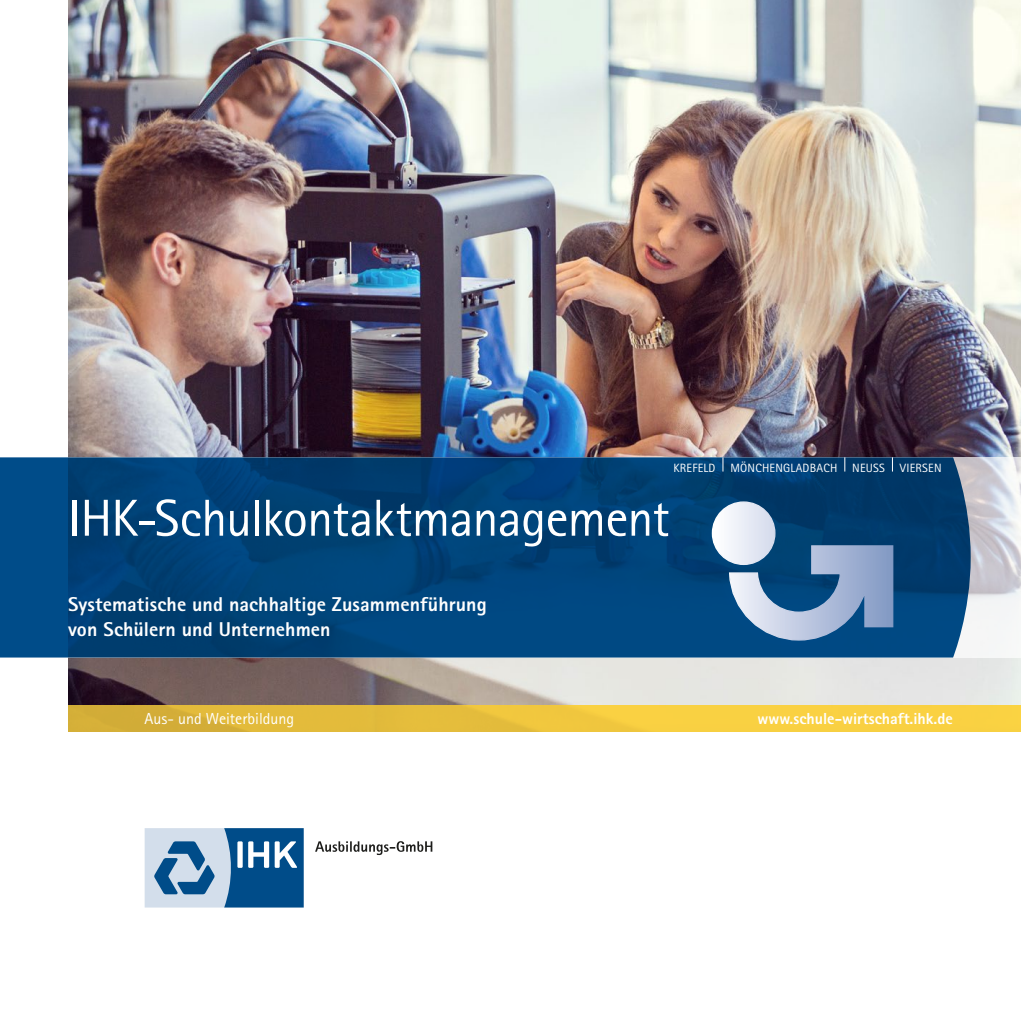
<style>
.page{position:relative;width:1021px;height:1021px;background:#fff}
.page>*{position:absolute;margin:0;border:0;box-sizing:border-box;transform-origin:0 0}
.t1{font:52px "Rotis Sans Serif Pro";letter-spacing:-.015em;color:#fff}
.t2{font:800 20px/25px "Rotis Sans Serif Pro";letter-spacing:.005em;color:#fff}
.t3{font:800 16px "Rotis Sans Serif Pro";color:#fff}
.t4{font:16px "Rotis Sans Serif Pro";color:#fff}
.t5{font:12px "Rotis Sans Serif Pro";letter-spacing:.02em;color:#fff}
</style>
<div class="page">
<div style="left:67px;top:0;width:953px;height:732px;background:#d3deeb;opacity:.9"></div>
<div style="left:68px;top:705px;width:952px;height:26px;background:linear-gradient(to right,#d6af38,#ffd944)"></div>
<svg style="left:970px;top:457px;width:50px;height:200px"></svg>
<svg style="left:0;top:457px;width:970px;height:200px;background:#014378"></svg>
<svg style="left:722px;top:457px;width:1px;height:14px"></svg>
<svg style="left:844px;top:457px;width:1px;height:14px"></svg>
<svg style="left:892px;top:457px;width:1px;height:14px"></svg>
<svg style="left:145px;top:828px;width:159px;height:79px;background:#6692b8"></svg>
<svg style="left:315px;top:841px;width:117px;height:14px"></svg>
<div style="left:697px;top:498px;width:199px;height:156px;background:#004c89;opacity:.35"></div>
<svg style="left:711px;top:500px;width:183px;height:141px;background:#5880a6"></svg>
<p class="t5" style="left:673px;top:460px;width:270px">KREFELD MÖNCHENGLADBACH NEUSS VIERSEN</p>
<h1 class="t1" style="left:68px;top:487px;width:603px">IHK-Schulkontaktmanagement</h1>
<p class="t2" style="left:68px;top:591px;width:420px">Systematische und nachhaltige Zusammenführung von Schülern und Unternehmen</p>
<p class="t4" style="left:145px;top:709px;width:151px">Aus- und Weiterbildung</p>
<p class="t3" style="left:757px;top:708px;width:197px">www.schule-wirtschaft.ihk.de</p>
</div>
